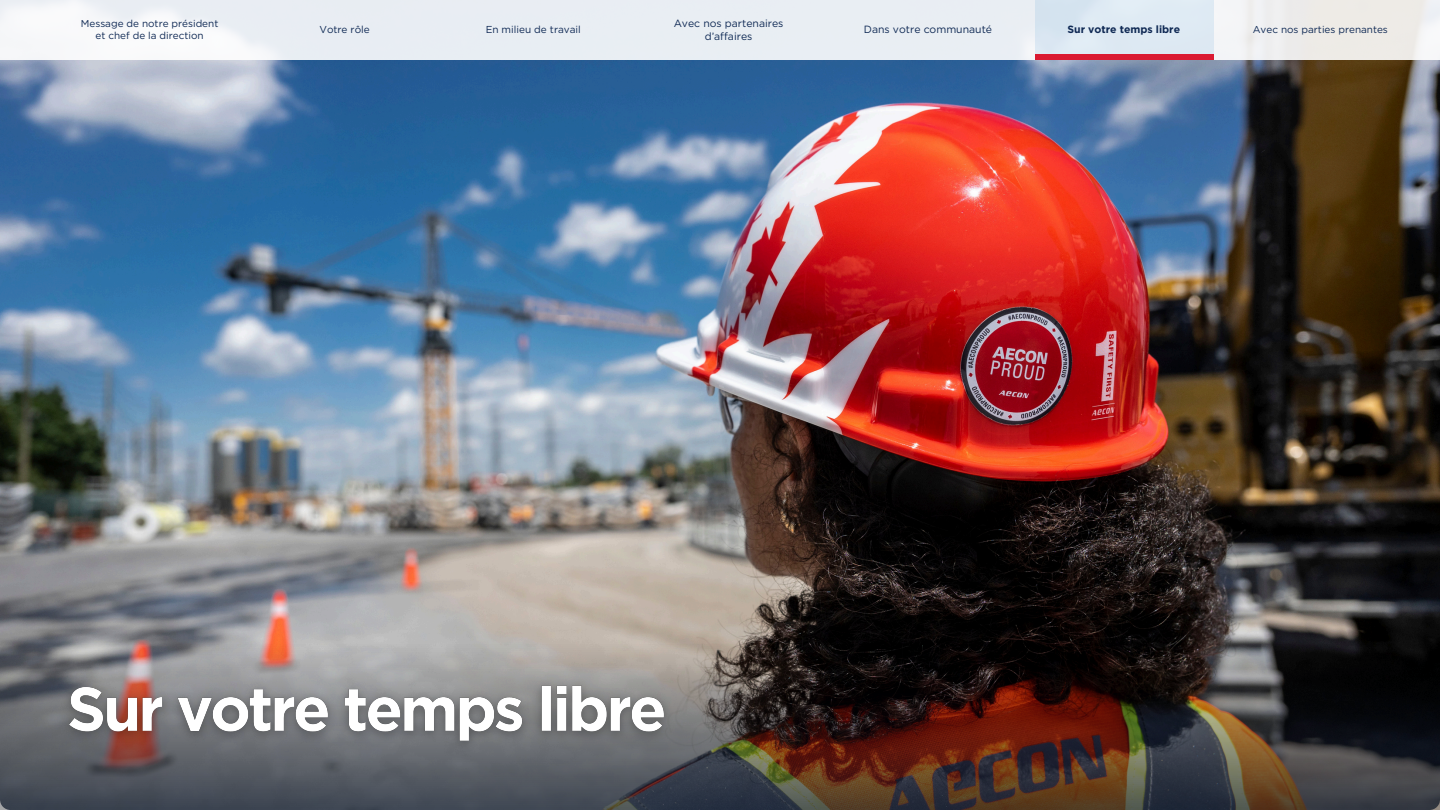
<style>
.page{position:relative;width:1440px;height:810px;background:#fff}
.page>*{position:absolute;margin:0;border:0;box-sizing:border-box;transform-origin:0 0}
.t1{font:10.5px/12.8px "Gotham";color:#0f2954;text-align:center}
.t2{font:700 10.5px "Gotham";color:#0f2954}
.t3{font:10.1px "Gotham";color:#0f2954}
.t4{font:10px/12px "Gotham";color:#0f2954;text-align:center}
</style>
<div class="page">
<img style="left:0;top:59px;width:1440px;height:751px">
<img style="left:0;top:643px;width:1440px;height:167px;border-radius:11px">
<img style="left:54px;top:672px;width:625px;height:87px">
<div style="left:0;top:0;width:1440px;height:59px;background:linear-gradient(to bottom,#ebeef2,#eef1f4)"></div>
<div style="left:1036px;top:0;width:178px;height:54px;background:#deeaf3"></div>
<div style="left:1036px;top:54px;width:178px;height:6px;background:#da1a32"></div>
<p class="t4" style="left:81px;top:18px;width:139px">Message de notre président et chef de la direction</p>
<p class="t3" style="left:319px;top:25px;width:52px">Votre rôle</p>
<p class="t3" style="left:486px;top:25px;width:97px">En milieu de travail</p>
<p class="t1" style="left:674px;top:18px;width:111px">Avec nos partenaires d’affaires</p>
<p class="t1" style="left:864px;top:23px;width:130px">Dans votre communauté</p>
<p class="t4" style="left:1253px;top:24px;width:137px">Avec nos parties prenantes</p>
<p class="t2" style="left:1067px;top:24px;width:114px">Sur votre temps libre</p>
</div>
